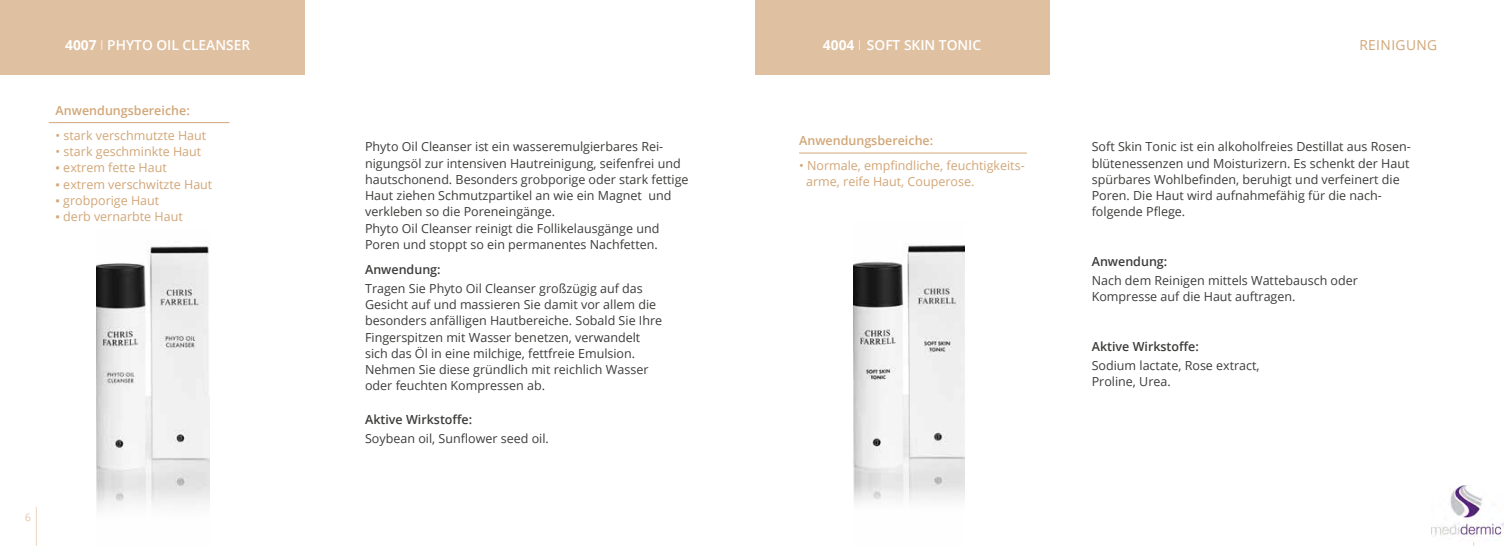
<style>
.page{position:relative;width:1510px;height:546px;background:#fff}
.page>*{position:absolute;margin:0;border:0;box-sizing:border-box;transform-origin:0 0}
.t1{font:600 13.75px "Open Sans";color:#fff}
.t2{font:13.75px "Open Sans";letter-spacing:.03em;color:#d2a677}
.t3{font:12.5px/16.2px "Open Sans";color:#3c3c3b}
.t4{font:12.5px/16.2px "Open Sans";color:#d2a677}
.t5{font:600 12.5px "Open Sans";color:#3c3c3b}
.t6{font:600 12.5px "Open Sans";color:#d2a677}
.t7{font:300 10px "Open Sans";color:#d2a677}
.s1{font-weight:700}
.s2{font-weight:300}
.s3{font-family:"DIN Pro";font-weight:300}
.s4{font-family:"Arial"}
</style>
<div class="page">
<div style="left:0;top:0;width:305px;height:74px;background:#dfc0a0"></div>
<div style="left:755px;top:0;width:294px;height:74px;background:#dfc0a0"></div>
<hr style="left:799px;top:153px;width:227px;height:1px;background:#d2a677">
<img style="left:96px;top:246px;width:113px;height:264px">
<img style="left:853px;top:245px;width:111px;height:258px">
<hr style="left:1473px;top:508px;width:1px;height:38px;background:#d2a677">
<hr style="left:36px;top:507px;width:1px;height:39px;background:#d2a677">
<hr style="left:49px;top:122px;width:180px;height:1px;background:#d2a677">
<img style="left:1431px;top:485px;width:72px;height:56px">
<p class="t1" style="left:65px;top:35px;width:186px"><span class="s1">4007</span> <span class="s2">I</span> PHYTO OIL CLEANSER</p>
<p class="t2" style="left:1359px;top:35px;width:79px">REINIGUNG</p>
<p class="t1" style="left:823px;top:35px;width:160px"><span class="s1">4004</span> <span class="s3">I</span> SOFT SKIN TONIC</p>
<p class="t6" style="left:56px;top:102px;width:136px">Anwendungsbereiche:</p>
<p class="t4" style="left:56px;top:127px;width:152px">• stark verschmutzte Haut</p>
<p class="t4" style="left:56px;top:143px;width:147px">• stark geschminkte Haut</p>
<p class="t4" style="left:56px;top:159px;width:113px"><span class="s4">▪</span> extrem fette Haut</p>
<p class="t4" style="left:56px;top:176px;width:158px"><span class="s4">▪</span> extrem verschwitzte Haut</p>
<p class="t4" style="left:56px;top:192px;width:105px"><span class="s4">▪</span> grobporige Haut</p>
<p class="t4" style="left:56px;top:208px;width:129px"><span class="s4">▪</span> derb vernarbte Haut</p>
<p class="t3" style="left:365px;top:138px;width:325px">Phyto Oil Cleanser ist ein wasseremulgierbares Rei&shy;nigungsöl zur intensiven Hautreinigung, seifenfrei und hautschonend. Besonders grobporige oder stark fettige Haut ziehen Schmutzpartikel an wie ein Magnet und verkleben so die Poreneingänge.<br>Phyto Oil Cleanser reinigt die Follikelausgänge und Poren und stoppt so ein permanentes Nachfetten.</p>
<p class="t5" style="left:365px;top:261px;width:77px">Anwendung:</p>
<p class="t3" style="left:365px;top:280px;width:299px">Tragen Sie Phyto Oil Cleanser großzügig auf das Gesicht auf und massieren Sie damit vor allem die besonders anfälligen Hautbereiche. Sobald Sie Ihre Fingerspitzen mit Wasser benetzen, verwandelt sich das Öl in eine milchige, fettfreie Emulsion.<br>Nehmen Sie diese gründlich mit reichlich Wasser oder feuchten Kompressen ab.</p>
<p class="t5" style="left:365px;top:411px;width:109px">Aktive Wirkstoffe:</p>
<p class="t3" style="left:365px;top:430px;width:185px">Soybean oil, Sunflower seed oil.</p>
<p class="t6" style="left:799px;top:132px;width:136px">Anwendungsbereiche:</p>
<p class="t4" style="left:806px;top:157px;width:220px;text-indent:-7px">• Normale, empfindliche, feuchtigkeits&shy;arme, reife Haut, Couperose.</p>
<p class="t3" style="left:1091px;top:138px;width:320px">Soft Skin Tonic ist ein alkoholfreies Destillat aus Rosen&shy;blütenessenzen und Moisturizern. Es schenkt der Haut spürbares Wohlbefinden, beruhigt und verfeinert die Poren. Die Haut wird aufnahmefähig für die nach&shy;folgende Pflege.</p>
<p class="t5" style="left:1091px;top:253px;width:77px">Anwendung:</p>
<p class="t3" style="left:1091px;top:272px;width:268px">Nach dem Reinigen mittels Wattebausch oder<br>Kompresse auf die Haut auftragen.</p>
<p class="t5" style="left:1091px;top:338px;width:109px">Aktive Wirkstoffe:</p>
<p class="t3" style="left:1091px;top:356px;width:169px">Sodium lactate, Rose extract,<br>Proline, Urea.</p>
<p class="t7" style="left:25px;top:510px;width:7px">6</p>
</div>
